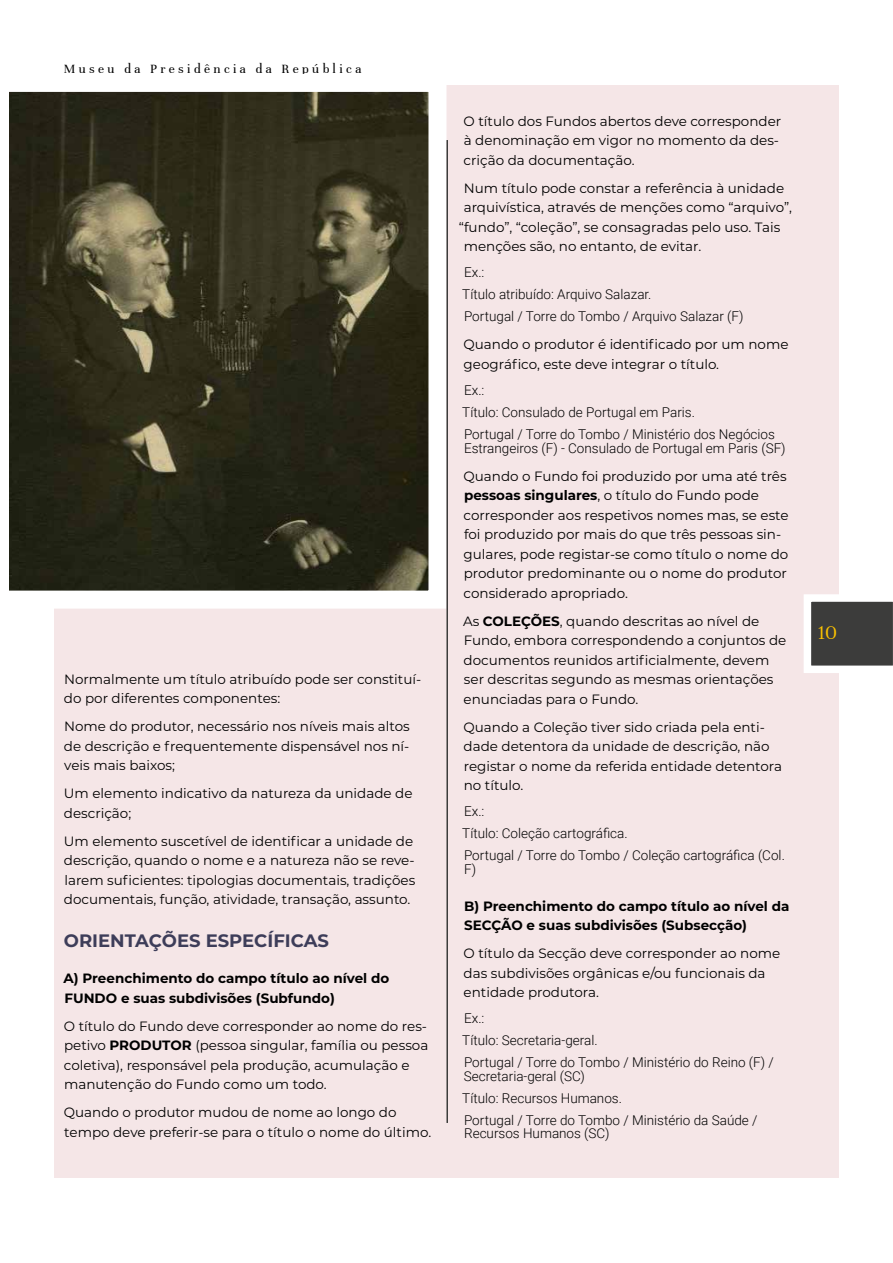
<style>
.page{position:relative;width:893px;height:1263px;background:#fff}
.page>*{position:absolute;margin:0;border:0;box-sizing:border-box;transform-origin:0 0}
.t1{font:21px "Unna";color:#fbc201}
.t2{font:700 18px "Montserrat";color:#3d3d59}
.t3{font:13.5px/19.5px "Montserrat";color:#000}
.t4{font:300 13.5px/22px "Roboto";color:#000}
.t5{font:700 13.5px/19.5px "Montserrat";color:#000}
.t6{font:13.5px "Unna";letter-spacing:.25em;color:#000}
.s1{font-weight:700}
</style>
<div class="page">
<div style="left:54px;top:85px;width:785px;height:1093px;background:#f5e6e7"></div>
<svg style="left:9px;top:85px;width:437px;height:524px;background:#3c3a29"></svg>
<hr style="left:446px;top:140px;width:2px;height:983px;background:#3c3c3b">
<svg style="left:804px;top:594px;width:89px;height:79px;background:#6e6e6d"></svg>
<p class="t6" style="left:64px;top:61px;width:299px">Museu da Presidência da República</p>
<p class="t3" style="left:64px;top:669px;width:359px">Normalmente um título atribuído pode ser constituí&shy;do por diferentes componentes:</p>
<p class="t3" style="left:64px;top:716px;width:347px;text-align:justify">Nome do produtor, necessário nos níveis mais altos de descrição e frequentemente dispensável nos ní&shy;veis mais baixos;</p>
<p class="t3" style="left:64px;top:783px;width:350px">Um elemento indicativo da natureza da unidade de descrição;</p>
<p class="t3" style="left:64px;top:831px;width:353px">Um elemento suscetível de identificar a unidade de descrição, quando o nome e a natureza não se reve&shy;larem suficientes: tipologias documentais, tradições documentais, função, atividade, transação, assunto.</p>
<h2 class="t2" style="left:64px;top:927px;width:267px">ORIENTAÇÕES ESPECÍFICAS</h2>
<p class="t5" style="left:64px;top:968px;width:327px">A) Preenchimento do campo título ao nível do<br>FUNDO e suas subdivisões (Subfundo)</p>
<p class="t3" style="left:64px;top:1016px;width:366px">O título do Fundo deve corresponder ao nome do res&shy;petivo <span class="s1">PRODUTOR</span> (pessoa singular, família ou pessoa coletiva), responsável pela produção, acumulação e manutenção do Fundo como um todo.</p>
<p class="t3" style="left:64px;top:1102px;width:369px">Quando o produtor mudou de nome ao longo do tempo deve preferir-se para o título o nome do último.</p>
<p class="t3" style="left:464px;top:111px;width:319px">O título dos Fundos abertos deve corresponder à denominação em vigor no momento da des&shy;crição da documentação.</p>
<p class="t3" style="left:464px;top:178px;width:322px">Num título pode constar a referência à unidade</p>
<p class="t3" style="left:464px;top:197px;width:330px">arquivística, através de menções como “arquivo”,</p>
<p class="t3" style="left:459px;top:217px;width:323px">“fundo”, “coleção”, se consagradas pelo uso. Tais</p>
<p class="t3" style="left:464px;top:236px;width:239px">menções são, no entanto, de evitar.</p>
<p class="t4" style="left:462px;top:261px;width:283px">Ex.:<br>Título atribuído: Arquivo Salazar.<br>Portugal / Torre do Tombo / Arquivo Salazar (F)</p>
<p class="t3" style="left:464px;top:334px;width:326px">Quando o produtor é identificado por um nome geográfico, este deve integrar o título.</p>
<p class="t4" style="left:462px;top:379px;width:314px">Ex.:<br>Título: Consulado de Portugal em Paris.<br>Portugal / Torre do Tombo / Ministério dos Negócios</p>
<p class="t4" style="left:464px;top:436px;width:323px">Estrangeiros (F) - Consulado de Portugal em Paris (SF)</p>
<p class="t3" style="left:464px;top:466px;width:327px">Quando o Fundo foi produzido por uma até três <span class="s1">pessoas singulares</span>, o título do Fundo pode corresponder aos respetivos nomes mas, se este foi produzido por mais do que três pessoas sin&shy;gulares, pode registar-se como título o nome do produtor predominante ou o nome do produtor considerado apropriado.</p>
<p class="t3" style="left:463px;top:611px;width:325px">As <span class="s1">COLEÇÕES</span>, quando descritas ao nível de Fundo, embora correspondendo a conjuntos de documentos reunidos artificialmente, devem ser descritas segundo as mesmas orientações enunciadas para o Fundo.</p>
<p class="t3" style="left:464px;top:717px;width:320px">Quando a Coleção tiver sido criada pela enti&shy;dade detentora da unidade de descrição, não registar o nome da referida entidade detentora no título.</p>
<p class="t4" style="left:462px;top:800px;width:324px">Ex.:<br>Título: Coleção cartográfica.<br>Portugal / Torre do Tombo / Coleção cartográfica (Col.</p>
<p class="t4" style="left:464px;top:858px;width:14px">F)</p>
<p class="t5" style="left:464px;top:895px;width:327px">B) Preenchimento do campo título ao nível da<br>SECÇÃO e suas subdivisões (Subsecção)</p>
<p class="t3" style="left:464px;top:943px;width:318px">O título da Secção deve corresponder ao nome das subdivisões orgânicas e/ou funcionais da entidade produtora.</p>
<p class="t4" style="left:462px;top:1007px;width:313px">Ex.:<br>Título: Secretaria-geral.<br>Portugal / Torre do Tombo / Ministério do Reino (F) /</p>
<p class="t4" style="left:462px;top:1064px;width:297px">Secretaria-geral (SC)<br>Título: Recursos Humanos.<br>Portugal / Torre do Tombo / Ministério da Saúde /</p>
<p class="t4" style="left:464px;top:1122px;width:147px">Recursos Humanos (SC)</p>
<h1 class="t1" style="left:817px;top:621px;width:21px">10</h1>
</div>
